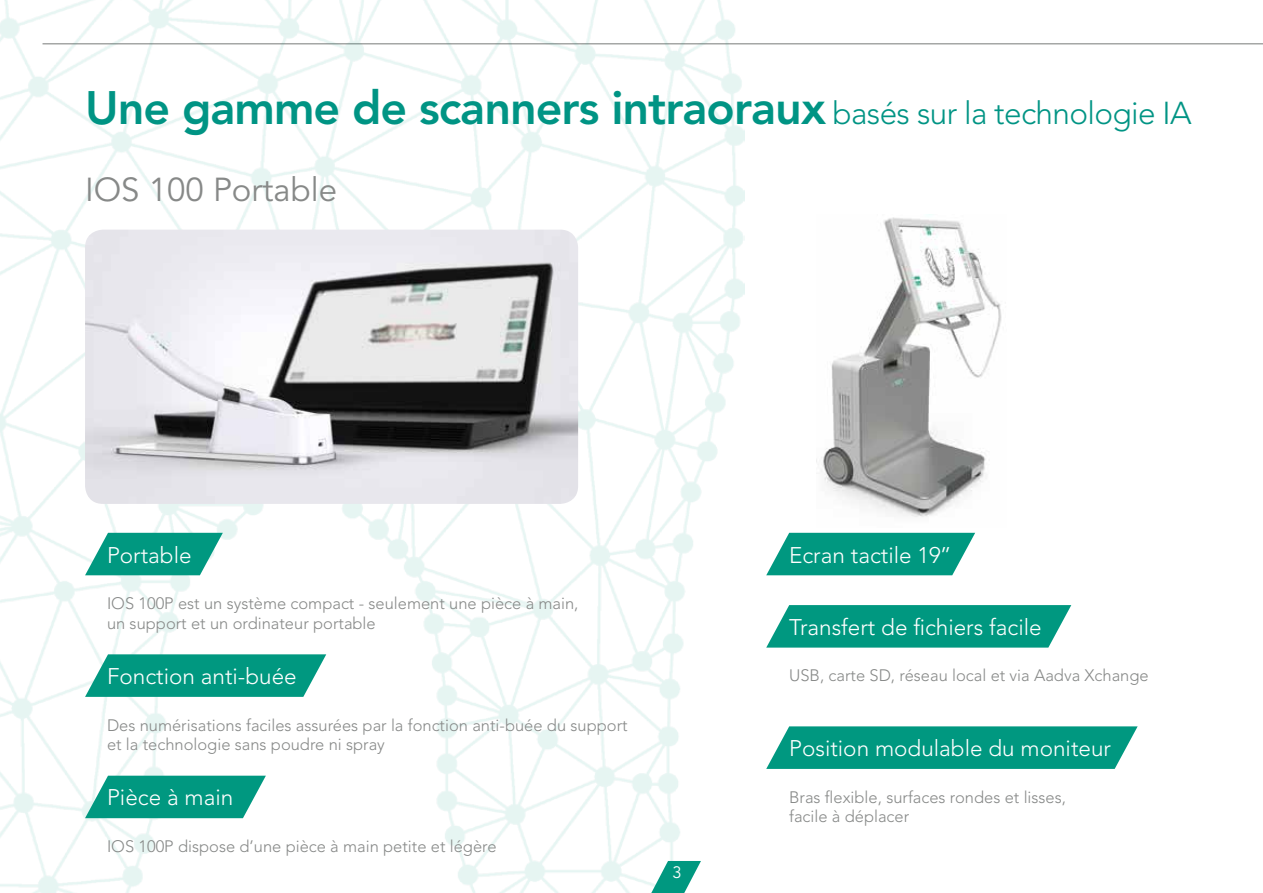
<style>
.page{position:relative;width:1263px;height:893px;background:#fff}
.page>*{position:absolute;margin:0;border:0;box-sizing:border-box;transform-origin:0 0}
.t1{font:800 46.5px "Avenir LT Std";letter-spacing:-.02em;color:#009484}
.t2{font:33px "Avenir LT Std";color:#878988}
.t3{font:300 22.5px "Avenir LT Std";color:#fff}
.t4{font:300 16.5px/19.5px "Avenir LT Std";color:#878988}
.t5{font:16.5px "Avenir LT Std";color:#fff}
.s1{font-weight:300;font-size:31.5px}
</style>
<div class="page">
<svg style="left:745px;top:43px;width:518px;height:2px"></svg>
<img style="left:0;top:0;width:745px;height:893px">
<img style="left:85px;top:230px;width:493px;height:274px">
<img style="left:821px;top:214px;width:181px;height:303px">
<svg style="left:651px;top:861px;width:50px;height:32px"></svg>
<svg style="left:766px;top:605px;width:305px;height:43px;background:#15a08a"></svg>
<svg style="left:766px;top:726px;width:372px;height:43px;background:#129f89"></svg>
<svg style="left:85px;top:654px;width:241px;height:43px;background:#1aa28d"></svg>
<svg style="left:85px;top:776px;width:181px;height:42px;background:#20a48f"></svg>
<svg style="left:85px;top:533px;width:138px;height:42px"></svg>
<svg style="left:766px;top:533px;width:209px;height:42px;background:#1ca38d"></svg>
<h1 class="t1" style="left:85px;top:80px;width:1108px">Une gamme de scanners intraoraux <span class="s1">basés sur la technologie IA</span></h1>
<h2 class="t2" style="left:85px;top:171px;width:253px">IOS 100 Portable</h2>
<h3 class="t3" style="left:107px;top:542px;width:86px">Portable</h3>
<h3 class="t3" style="left:789px;top:542px;width:163px">Ecran tactile 19’’</h3>
<p class="t4" style="left:107px;top:594px;width:473px">IOS 100P est un système compact - seulement une pièce à main, un support et un ordinateur portable</p>
<h3 class="t3" style="left:107px;top:663px;width:191px">Fonction anti-buée</h3>
<p class="t4" style="left:107px;top:715px;width:522px">Des numérisations faciles assurées par la fonction anti-buée du support et la technologie sans poudre ni spray</p>
<h3 class="t3" style="left:107px;top:784px;width:128px">Pièce à main</h3>
<p class="t4" style="left:107px;top:836px;width:391px">IOS 100P dispose d’une pièce à main petite et légère</p>
<p class="t5" style="left:672px;top:863px;width:11px">3</p>
<h3 class="t3" style="left:789px;top:614px;width:254px">Transfert de fichiers facile</h3>
<p class="t4" style="left:789px;top:666px;width:361px">USB, carte SD, réseau local et via Aadva Xchange</p>
<h3 class="t3" style="left:789px;top:735px;width:323px">Position modulable du moniteur</h3>
<p class="t4" style="left:789px;top:787px;width:278px">Bras flexible, surfaces rondes et lisses, facile à déplacer</p>
</div>
